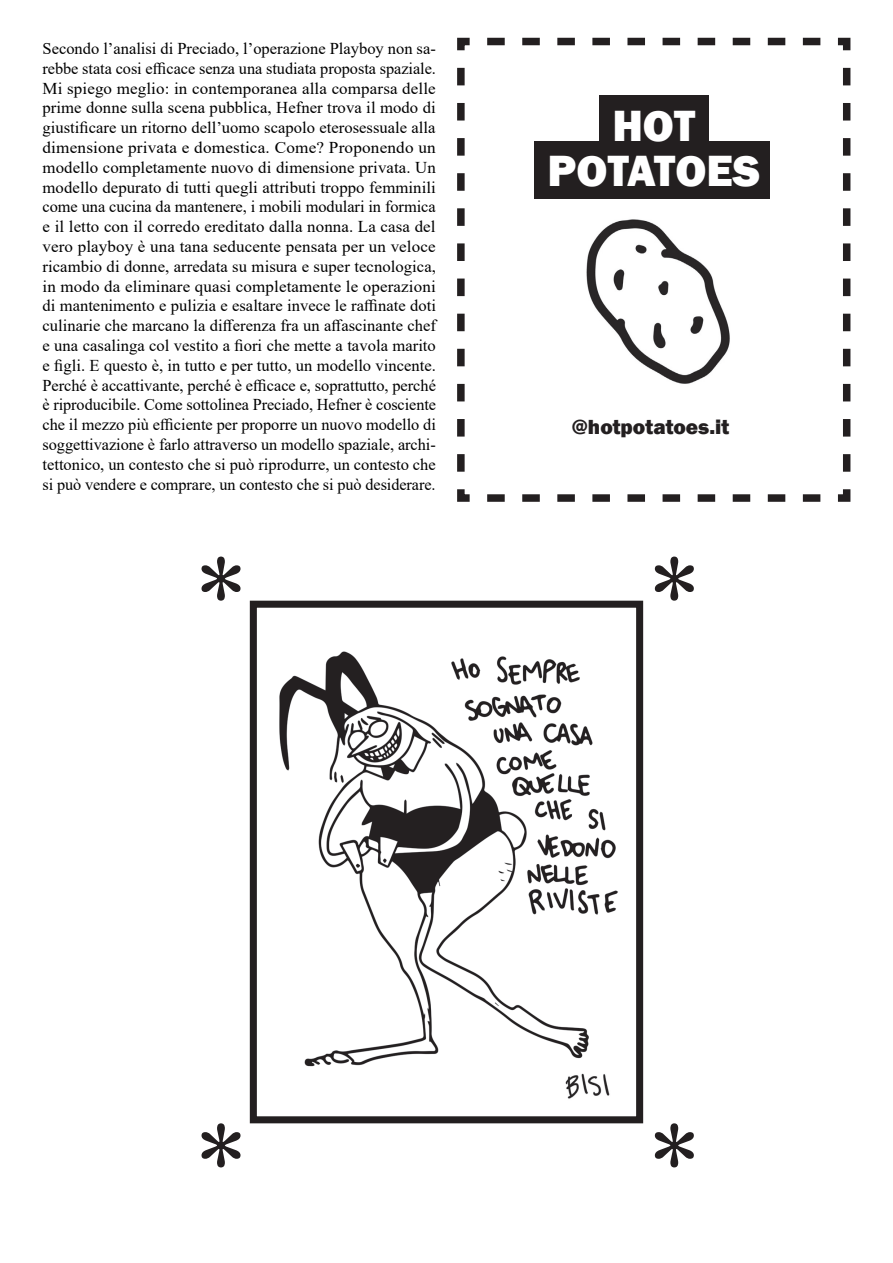
<style>
.page{position:relative;width:893px;height:1263px;background:#fff}
.page>*{position:absolute;margin:0;border:0;box-sizing:border-box;transform-origin:0 0}
.t1{font:800 45px/45px "Franklin Gothic";color:#fff;text-align:center}
.t2{font:800 21px "Franklin Gothic";color:#231f20}
.t3{font:16.5px/19.8px "Times New Roman";letter-spacing:-.005em;color:#000;text-align:justify}
</style>
<div class="page">
<svg style="left:202px;top:557px;width:39px;height:44px"></svg>
<svg style="left:202px;top:1123px;width:39px;height:44px"></svg>
<svg style="left:655px;top:557px;width:39px;height:44px"></svg>
<svg style="left:655px;top:1123px;width:39px;height:44px"></svg>
<img style="left:279px;top:651px;width:339px;height:416px">
<div style="left:250px;top:601px;width:393px;height:522px;border:7px solid #231f20"></div>
<img style="left:561px;top:1066px;width:56px;height:33px">
<svg style="left:457px;top:37px;width:394px;height:465px"></svg>
<p class="t3" style="left:43px;top:38px;width:395px">Secondo l’analisi di Preciado, l’operazione Playboy non sa&shy;rebbe stata cosi efficace senza una studiata proposta spaziale.<br>Mi spiego meglio: in contemporanea alla comparsa delle prime donne sulla scena pubblica, Hefner trova il modo di giustificare un ritorno dell’uomo scapolo eterosessuale alla dimensione privata e domestica. Come? Proponendo un modello completamente nuovo di dimensione privata. Un modello depurato di tutti quegli attributi troppo femminili come una cucina da mantenere, i mobili modulari in formica e il letto con il corredo ereditato dalla nonna. La casa del vero playboy è una tana seducente pensata per un veloce ricambio di donne, arredata su misura e super tecnologica, in modo da eliminare quasi completamente le operazioni di mantenimento e pulizia e esaltare invece le raffinate doti culinarie che marcano la differenza fra un affascinante chef e una casalinga col vestito a fiori che mette a tavola marito e figli. E questo è, in tutto e per tutto, un modello vincente.<br>Perché è accattivante, perché è efficace e, soprattutto, perché è riproducibile. Come sottolinea Preciado, Hefner è cosciente che il mezzo più efficiente per proporre un nuovo modello di soggettivazione è farlo attraverso un modello spaziale, archi&shy;tettonico, un contesto che si può riprodurre, un contesto che si può vendere e comprare, un contesto che si può desiderare.</p>
<h1 class="t1" style="left:548px;top:103px;width:214px">HOT<br>POTATOES</h1>
<p class="t2" style="left:572px;top:413px;width:159px">@hotpotatoes.it</p>
</div>
